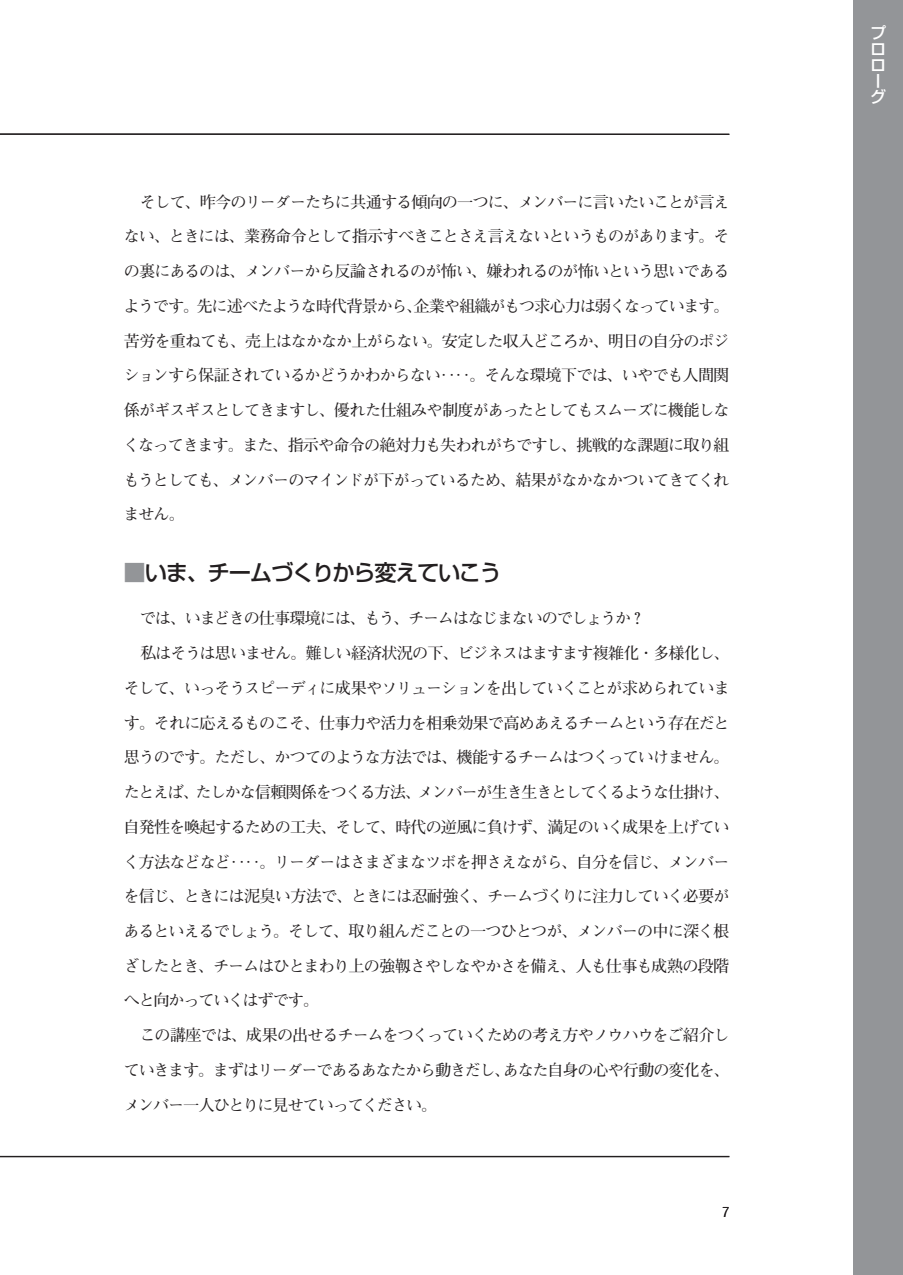
<style>
.page{position:relative;width:903px;height:1275px;background:#fff}
.page>*{position:absolute;margin:0;border:0;box-sizing:border-box;transform-origin:0 0}
.t1{font:500 22.4px "Shin Go Pro";letter-spacing:-.055em;color:#231f20}
.t2{font:700 16.1px/34.6px "Futo Min A101 Pro";letter-spacing:-.065em;color:#231f20;text-align:justify}
.t3{font:500 16.1px/16.1px "Shin Go Pro";color:#fff}
.t4{font:condensed 13.65px "Helvetica";color:#231f20}
.s1{color:#939598}
</style>
<div class="page">
<div style="left:853px;top:0;width:50px;height:1275px;background:#939598"></div>
<hr style="left:0;top:133px;width:729px;height:2px;background:#231f20">
<hr style="left:0;top:1156px;width:729px;height:1px;background:#231f20">
<p class="t2" style="left:123px;top:182px;width:608px;text-indent:16px">そして、昨今のリーダーたちに共通する傾向の一つに、メンバーに言いたいことが言えない、ときには、業務命令として指示すべきことさえ言えないというものがあります。その裏にあるのは、メンバーから反論されるのが怖い、嫌われるのが怖いという思いであるようです。先に述べたような時代背景から、企業や組織がもつ求心力は弱くなっています。苦労を重ねても、売上はなかなか上がらない。安定した収入どころか、明日の自分のポジションすら保証されているかどうかわからない‥‥。そんな環境下では、いやでも人間関係がギスギスとしてきますし、優れた仕組みや制度があったとしてもスムーズに機能しなくなってきます。また、指示や命令の絶対力も失われがちですし、挑戦的な課題に取り組もうとしても、メンバーのマインドが下がっているため、結果がなかなかついてきてくれません。</p>
<h1 class="t1" style="left:124px;top:555px;width:380px"><span class="s1">■</span>いま、チームづくりから変えていこう</h1>
<p class="t2" style="left:140px;top:599px;width:507px">では、いまどきの仕事環境には、もう、チームはなじまないのでしょうか？</p>
<p class="t2" style="left:140px;top:634px;width:591px">私はそうは思いません。難しい経済状況の下、ビジネスはますます複雑化・多様化し、</p>
<p class="t2" style="left:124px;top:668px;width:607px">そして、いっそうスピーディに成果やソリューションを出していくことが求められていま</p>
<p class="t2" style="left:124px;top:703px;width:607px">す。それに応えるものこそ、仕事力や活力を相乗効果で高めあえるチームという存在だと</p>
<p class="t2" style="left:124px;top:738px;width:607px">思うのです。ただし、かつてのような方法では、機能するチームはつくっていけません。</p>
<p class="t2" style="left:124px;top:773px;width:607px">たとえば、たしかな信頼関係をつくる方法、メンバーが生き生きとしてくるような仕掛け、</p>
<p class="t2" style="left:124px;top:807px;width:607px">自発性を喚起するための工夫、そして、時代の逆風に負けず、満足のいく成果を上げてい</p>
<p class="t2" style="left:123px;top:842px;width:608px">く方法などなど‥‥。リーダーはさまざまなツボを押さえながら、自分を信じ、メンバー</p>
<p class="t2" style="left:124px;top:877px;width:607px">を信じ、ときには泥臭い方法で、ときには忍耐強く、チームづくりに注力していく必要が</p>
<p class="t2" style="left:124px;top:912px;width:607px">あるといえるでしょう。そして、取り組んだことの一つひとつが、メンバーの中に深く根</p>
<p class="t2" style="left:123px;top:946px;width:607px">ざしたとき、チームはひとまわり上の強靱さやしなやかさを備え、人も仕事も成熟の段階</p>
<p class="t2" style="left:124px;top:981px;width:197px">へと向かっていくはずです。</p>
<p class="t2" style="left:140px;top:1016px;width:591px">この講座では、成果の出せるチームをつくっていくための考え方やノウハウをご紹介し</p>
<p class="t2" style="left:124px;top:1050px;width:607px">ていきます。まずはリーダーであるあなたから動きだし、あなた自身の心や行動の変化を、</p>
<p class="t2" style="left:124px;top:1085px;width:315px">メンバー一人ひとりに見せていってください。</p>
<p class="t4" style="left:722px;top:1204px;width:8px">7</p>
<p class="t3" style="left:870px;top:23px;width:17px">プロローグ</p>
<p class="t3" style="left:870px;top:23px;width:17px">第<br>１章</p>
<p class="t3" style="left:870px;top:87px;width:17px">い</p>
</div>
